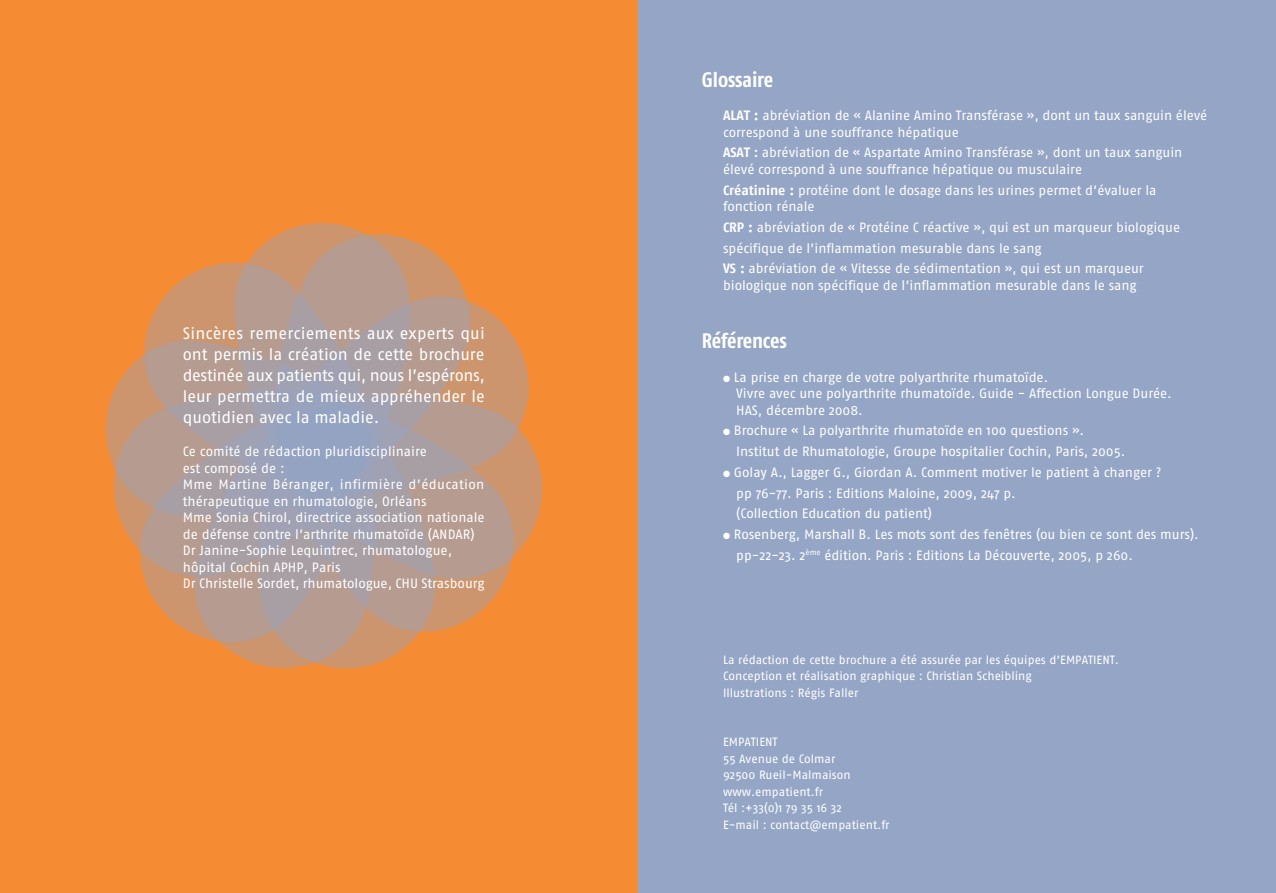
<style>
.page{position:relative;width:1276px;height:893px;background:#fff}
.page>*{position:absolute;margin:0;border:0;box-sizing:border-box;transform-origin:0 0}
.t1{font:700 21px "Fago Co";letter-spacing:-.005em;color:#fff}
.t2{font:16.5px/21px "Fago No";letter-spacing:-.005em;color:#fff;text-align:justify}
.t3{font:13.5px/16.5px "Fago No";letter-spacing:-.005em;color:#fff}
.t4{font:12px/16.5px "Fago No";color:#fff}
.s1{font-weight:700}
.s2{font-family:"Fago Co";font-weight:700}
</style>
<div class="page">
<div style="left:0;top:0;width:638px;height:893px;background:#f58b32"></div>
<svg style="left:130px;top:520px;width:55px;height:109px"></svg>
<svg style="left:185px;top:520px;width:70px;height:143px;background:#bd9985"></svg>
<svg style="left:523px;top:470px;width:20px;height:75px"></svg>
<svg style="left:255px;top:223px;width:206px;height:62px;fill:#cd956d"></svg>
<svg style="left:441px;top:521px;width:82px;height:109px"></svg>
<svg style="left:105px;top:361px;width:150px;height:159px;fill:#cd956d"></svg>
<svg style="left:403px;top:285px;width:137px;height:236px"></svg>
<svg style="left:255px;top:400px;width:186px;height:269px;background:#b59b90"></svg>
<svg style="left:136px;top:253px;width:267px;height:264px;background:#b09c97"></svg>
<div style="left:638px;top:0;width:638px;height:893px;background:#95a5c5"></div>
<p class="t2" style="left:183px;top:323px;width:303px">Sincères remerciements aux experts qui ont permis la création de cette brochure destinée aux patients qui, nous l’espérons, leur permettra de mieux appréhender le quotidien avec la maladie.</p>
<p class="t3" style="left:183px;top:443px;width:303px">Ce comité de rédaction pluridisciplinaire<br>est composé de :<br>Mme Martine Béranger, infirmière d’éducation thérapeutique en rhumatologie, Orléans<br>Mme Sonia Chirol, directrice association nationale de défense contre l’arthrite rhumatoïde (ANDAR)<br>Dr Janine-Sophie Lequintrec, rhumatologue, hôpital Cochin APHP, Paris<br>Dr Christelle Sordet, rhumatologue, CHU Strasbourg</p>
<h1 class="t1" style="left:702px;top:67px;width:73px">Glossaire</h1>
<p class="t3" style="left:723px;top:107px;width:486px"><span class="s1">ALAT :</span> abréviation de « Alanine Amino Transférase », dont un taux sanguin élevé correspond à une souffrance hépatique</p>
<p class="t3" style="left:723px;top:144px;width:461px"><span class="s1">ASAT</span> <span class="s2">:</span> abréviation de « Aspartate Amino Transférase », dont un taux sanguin élevé correspond à une souffrance hépatique ou musculaire</p>
<p class="t3" style="left:723px;top:182px;width:435px"><span class="s1">Créatinine :</span> protéine dont le dosage dans les urines permet d’évaluer la fonction rénale</p>
<p class="t3" style="left:723px;top:217px;width:458px;line-height:20.7px"><span class="s1">CRP :</span> abréviation de « Protéine C réactive », qui est un marqueur biologique spécifique de l’inflammation mesurable dans le sang<br><span class="s1">VS :</span> abréviation de « Vitesse de sédimentation », qui est un marqueur</p>
<p class="t3" style="left:723px;top:277px;width:415px">biologique non spécifique de l’inflammation mesurable dans le sang</p>
<h1 class="t1" style="left:702px;top:328px;width:86px">Références</h1>
<p class="t3" style="left:736px;top:368px;width:437px;text-indent:-13px">● La prise en charge de votre polyarthrite rhumatoïde.<br>Vivre avec une polyarthrite rhumatoïde. Guide - Affection Longue Durée.<br>HAS, décembre 2008.</p>
<p class="t3" style="left:736px;top:420px;width:390px;line-height:20.7px;text-indent:-13px">● Brochure « La polyarthrite rhumatoïde en 100 questions ».<br>Institut de Rhumatologie, Groupe hospitalier Cochin, Paris, 2005.</p>
<p class="t3" style="left:736px;top:462px;width:426px;line-height:20.7px;text-indent:-13px">● Golay A., Lagger G., Giordan A. Comment motiver le patient à changer ? pp 76-77. Paris : Editions Maloine, 2009, 247 p.<br>(Collection Education du patient)</p>
<p class="t3" style="left:736px;top:524px;width:464px;line-height:20.7px;text-indent:-13px">● Rosenberg, Marshall B. Les mots sont des fenêtres (ou bien ce sont des murs). pp-22-23. 2<sup>ème</sup> édition. Paris : Editions La Découverte, 2005, p 260.</p>
<p class="t4" style="left:723px;top:651px;width:397px">La rédaction de cette brochure a été assurée par les équipes d’EMPATIENT.<br>Conception et réalisation graphique : Christian Scheibling<br>Illustrations : Régis Faller</p>
<p class="t4" style="left:723px;top:733px;width:168px">EMPATIENT<br>55 Avenue de Colmar<br>92500 Rueil-Malmaison www.empatient.fr<br>Tél :+33(0)1 79 35 16 32<br>E-mail : contact@empatient.fr</p>
</div>
